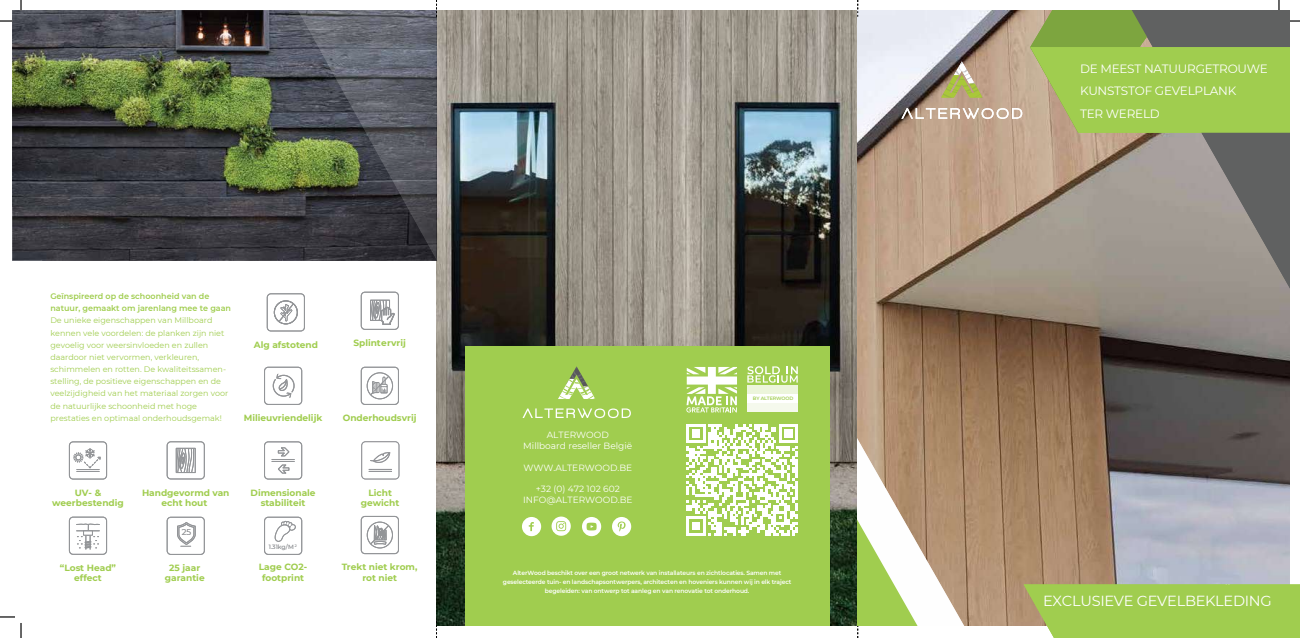
<style>
.page{position:relative;width:1300px;height:638px;background:#fff}
.page>*{position:absolute;margin:0;border:0;box-sizing:border-box;transform-origin:0 0}
.t1{font:14.6px "Montserrat";letter-spacing:-.02em;color:#fff}
.t2{font:12px/22.7px "Montserrat";letter-spacing:-.02em;color:#fff}
.t3{font:700 9px/10.8px "Montserrat";color:#a0cd4f;text-align:center}
.t4{font:9px/10.8px "Montserrat";color:#fff;text-align:center}
.t5{font:8.7px "Montserrat";color:#fff}
.t6{font:8.3px "Montserrat";color:#939598}
.t7{font:8px/12.2px "Montserrat";color:#a0cd4f}
.t8{font:600 8px/12.2px "Montserrat";color:#a0cd4f}
.t9{font:600 6px/9.2px "Montserrat";letter-spacing:-.02em;color:#fff;text-align:center}
.t10{font:6px "Montserrat";color:#939598}
.t11{font:600 4.8px "Montserrat";letter-spacing:-.02em;color:#a0cd4f}
</style>
<div class="page">
<img style="left:436px;top:11px;width:853px;height:614px">
<svg style="left:1148px;top:544px;width:138px;height:29px;background:#b8bbc8"></svg>
<div style="left:1148px;top:575px;width:138px;height:13px;background:#b5bccc"></div>
<svg style="left:12px;top:260px;width:31px;height:1px"></svg>
<div style="left:465px;top:346px;width:364px;height:279px;background:#a0cd4f"></div>
<div style="left:69px;top:441px;width:38px;height:38px;border:1px solid #939598;border-radius:4px"></div>
<svg style="left:445px;top:441px;width:1px;height:38px"></svg>
<svg style="left:69px;top:441px;width:38px;height:30px"></svg>
<svg style="left:445px;top:516px;width:1px;height:38px"></svg>
<div style="left:69px;top:516px;width:38px;height:38px;border:1px solid #939598;border-radius:4px"></div>
<div style="left:85px;top:534px;width:5px;height:15px;border:1px solid #939598"></div>
<svg style="left:69px;top:523px;width:38px;height:25px"></svg>
<svg style="left:361px;top:441px;width:38px;height:38px"></svg>
<svg style="left:361px;top:366px;width:38px;height:39px"></svg>
<svg style="left:167px;top:441px;width:38px;height:38px"></svg>
<svg style="left:361px;top:515px;width:38px;height:39px"></svg>
<svg style="left:507px;top:293px;width:1px;height:38px"></svg>
<svg style="left:642px;top:293px;width:1px;height:38px"></svg>
<svg style="left:264px;top:366px;width:39px;height:39px"></svg>
<svg style="left:264px;top:441px;width:39px;height:38px"></svg>
<div style="left:267px;top:293px;width:38px;height:38px;border:1px solid #939598;border-radius:4px"></div>
<svg style="left:273px;top:300px;width:25px;height:25px"></svg>
<svg style="left:485px;top:291px;width:1px;height:39px"></svg>
<svg style="left:361px;top:291px;width:38px;height:39px"></svg>
<svg style="left:857px;top:0;width:1px;height:17px"></svg>
<svg style="left:436px;top:0;width:1px;height:17px"></svg>
<svg style="left:436px;top:621px;width:1px;height:16px"></svg>
<svg style="left:0;top:0;width:22px;height:22px"></svg>
<svg style="left:0;top:616px;width:22px;height:21px"></svg>
<svg style="left:522px;top:408px;width:109px;height:10px"></svg>
<svg style="left:558px;top:366px;width:37px;height:33px"></svg>
<svg style="left:612px;top:517px;width:19px;height:19px"></svg>
<svg style="left:522px;top:517px;width:19px;height:19px"></svg>
<svg style="left:551px;top:516px;width:19px;height:19px"></svg>
<svg style="left:582px;top:517px;width:19px;height:19px"></svg>
<svg style="left:686px;top:424px;width:111px;height:111px"></svg>
<img style="left:12px;top:11px;width:424px;height:249px">
<svg style="left:264px;top:516px;width:38px;height:38px"></svg>
<svg style="left:167px;top:516px;width:38px;height:38px"></svg>
<svg style="left:857px;top:271px;width:112px;height:354px;background:#a78b70"></svg>
<svg style="left:857px;top:416px;width:65px;height:221px"></svg>
<svg style="left:1030px;top:133px;width:259px;height:378px;background:#837971"></svg>
<svg style="left:1030px;top:0;width:269px;height:133px;background:#9fba67"></svg>
<svg style="left:941px;top:61px;width:41px;height:36px"></svg>
<svg style="left:901px;top:108px;width:121px;height:11px"></svg>
<svg style="left:1023px;top:584px;width:276px;height:53px;background:#a2cb54"></svg>
<svg style="left:747px;top:366px;width:50px;height:16px"></svg>
<div style="left:747px;top:385px;width:50px;height:8px;background:#ecf5db"></div>
<div style="left:747px;top:394px;width:50px;height:8px;background:#fff"></div>
<div style="left:747px;top:403px;width:50px;height:8px;background:#f5f9ed"></div>
<svg style="left:686px;top:367px;width:51px;height:45px"></svg>
<p class="t8" style="left:50px;top:290px;width:182px">Geïnspireerd op de schoonheid van de natuur, gemaakt om jarenlang mee te gaan</p>
<p class="t7" style="left:50px;top:314px;width:179px">De unieke eigenschappen van Millboard kennen vele voordelen: de planken zijn niet gevoelig voor weersinvloeden en zullen daardoor niet vervormen, verkleuren, schimmelen en rotten. De kwaliteitssamen&shy;stelling, de positieve eigenschappen en de veelzijdigheid van het materiaal zorgen voor de natuurlijke schoonheid met hoge prestaties en optimaal onderhoudsgemak!</p>
<p class="t3" style="left:254px;top:339px;width:66px">Alg afstotend</p>
<p class="t3" style="left:353px;top:338px;width:54px">Splintervrij</p>
<p class="t3" style="left:244px;top:412px;width:80px">Milieuvriendelijk</p>
<p class="t3" style="left:343px;top:412px;width:75px">Onderhoudsvrij</p>
<p class="t3" style="left:52px;top:487px;width:73px">UV- &amp; weerbestendig</p>
<p class="t3" style="left:60px;top:562px;width:58px">“Lost Head” effect</p>
<p class="t3" style="left:142px;top:487px;width:89px">Handgevormd van echt hout</p>
<p class="t6" style="left:182px;top:528px;width:11px">25</p>
<p class="t3" style="left:165px;top:562px;width:41px">25 jaar garantie</p>
<p class="t3" style="left:250px;top:487px;width:67px">Dimensionale stabiliteit</p>
<p class="t10" style="left:269px;top:544px;width:29px">1.31kg/M <sup>2</sup></p>
<p class="t3" style="left:259px;top:562px;width:50px">Lage CO2- footprint</p>
<p class="t3" style="left:361px;top:487px;width:40px">Licht gewicht</p>
<p class="t3" style="left:342px;top:562px;width:77px">Trekt niet krom, rot niet</p>
<p class="t4" style="left:523px;top:429px;width:110px">ALTERWOOD<br>Millboard reseller België</p>
<p class="t4" style="left:523px;top:462px;width:110px">WWW.ALTERWOOD.BE</p>
<p class="t4" style="left:523px;top:483px;width:111px">+32 (0) 472 102 602<br>INFO@ALTERWOOD.BE</p>
<p class="t11" style="left:752px;top:396px;width:42px">BY ALTERWOOD</p>
<p class="t9" style="left:503px;top:568px;width:290px">AlterWood beschikt over een groot netwerk van installateurs en zichtlocaties. Samen met geselecteerde tuin- en landschapsontwerpers, architecten en hoveniers kunnen wij in elk traject begeleiden: van ontwerp tot aanleg en van renovatie tot onderhoud.</p>
<h2 class="t2" style="left:1079px;top:57px;width:189px">DE MEEST NATUURGETROUWE<br>KUNSTSTOF GEVELPLANK<br>TER WERELD</h2>
<p class="t5" style="left:1225px;top:577px;width:3px">.</p>
<h1 class="t1" style="left:1042px;top:593px;width:230px">EXCLUSIEVE GEVELBEKLEDING</h1>
</div>
